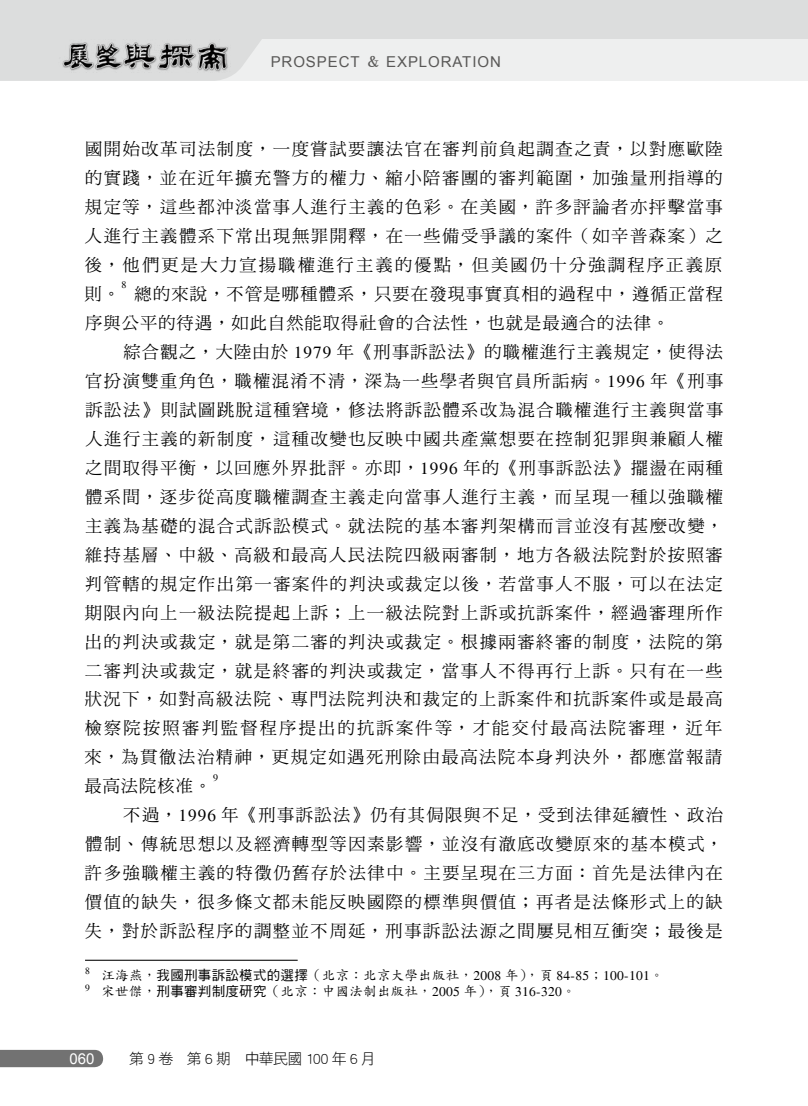
<style>
.page{position:relative;width:808px;height:1106px;background:#fff}
.page>*{position:absolute;margin:0;border:0;box-sizing:border-box;transform-origin:0 0}
.t1{font:17.25px/29px "DF Ming Std W5";letter-spacing:.095em;color:#000;text-align:justify}
.t2{font:17.25px/29px "DF Ming Std W5";letter-spacing:.06em;color:#000}
.t3{font:15px "Arial";letter-spacing:.06em;color:#595857}
.t4{font:15px "DF Hei Std W3";letter-spacing:-.05em;color:#000}
.t5{font:15px "Arial";color:#fff}
.t6{font:13.5px/16.5px "DF Kai Shu Std W5";letter-spacing:.02em;color:#000}
.t7{font:10.05px "Times";color:#000}
.s1{font-family:"DF Kai Shu Std W7"}
.s2{font-family:"Times"}
.s3{font-family:"DF Hei Std W5"}
</style>
<div class="page">
<svg style="left:0;top:1049px;width:103px;height:18px;background:#7a7a7a"></svg>
<div style="left:0;top:29px;width:808px;height:52px;background:#eeefef"></div>
<div style="left:0;top:0;width:262px;height:81px;background:#dcdddd"></div>
<img style="left:58px;top:39px;width:172px;height:33px">
<div style="left:228px;top:0;width:580px;height:39px;background:#dcdddd"></div>
<hr style="left:85px;top:959px;width:213px;height:1px;background:#000">
<p class="t3" style="left:271px;top:52px;width:232px">PROSPECT <span class="s1">＆</span> EXPLORATION</p>
<p class="t1" style="left:85px;top:134px;width:640px">國開始改革司法制度，一度嘗試要讓法官在審判前負起調查之責，以對應歐陸的實踐，並在近年擴充警方的權力、縮小陪審團的審判範圍，加強量刑指導的規定等，這些都沖淡當事人進行主義的色彩。在美國，許多評論者亦抨擊當事人進行主義體系下常出現無罪開釋，在一些備受爭議的案件（如辛普森案）之後，他們更是大力宣揚職權進行主義的優點，但美國仍十分強調程序正義原則。</p>
<p class="t7" style="left:122px;top:279px;width:7px">8</p>
<p class="t2" style="left:85px;top:279px;width:639px;text-indent:49px">總的來說，不管是哪種體系，只要在發現事實真相的過程中，遵循正當程序與公平的待遇，如此自然能取得社會的合法性，也就是最適合的法律。</p>
<p class="t1" style="left:84px;top:337px;width:640px;text-indent:39px">綜合觀之，大陸由於 <span class="s2">1979</span> 年《刑事訴訟法》的職權進行主義規定，使得法官扮演雙重角色，職權混淆不清，深為一些學者與官員所詬病。<span class="s2">1996</span> 年《刑事訴訟法》則試圖跳脫這種窘境，修法將訴訟體系改為混合職權進行主義與當事人進行主義的新制度，這種改變也反映中國共產黨想要在控制犯罪與兼顧人權之間取得平衡，以回應外界批評。亦即，<span class="s2">1996</span> 年的《刑事訴訟法》擺盪在兩種體系間，逐步從高度職權調查主義走向當事人進行主義，而呈現一種以強職權主義為基礎的混合式訴訟模式。就法院的基本審判架構而言並沒有甚麼改變，維持基層、中級、高級和最高人民法院四級兩審制，地方各級法院對於按照審判管轄的規定作出第一審案件的判決或裁定以後，若當事人不服，可以在法定期限內向上一級法院提起上訴；上一級法院對上訴或抗訴案件，經過審理所作出的判決或裁定，就是第二審的判決或裁定。根據兩審終審的制度，法院的第二審判決或裁定，就是終審的判決或裁定，當事人不得再行上訴。只有在一些狀況下，如對高級法院、專門法院判決和裁定的上訴案件和抗訴案件或是最高檢察院按照審判監督程序提出的抗訴案件等，才能交付最高法院審理，近年來，為貫徹法治精神，更規定如遇死刑除由最高法院本身判決外，都應當報請最高法院核准。</p>
<p class="t7" style="left:213px;top:771px;width:7px">9</p>
<p class="t1" style="left:85px;top:800px;width:640px;text-indent:38px">不過，<span class="s2">1996</span> 年《刑事訴訟法》仍有其侷限與不足，受到法律延續性、政治體制、傳統思想以及經濟轉型等因素影響，並沒有澈底改變原來的基本模式，許多強職權主義的特徵仍舊存於法律中。主要呈現在三方面：首先是法律內在價值的缺失，很多條文都未能反映國際的標準與價值；再者是法條形式上的缺失，對於訴訟程序的調整並不周延，刑事訴訟法源之間屢見相互衝突；最後是</p>
<p class="t6" style="left:85px;top:966px;width:580px"><sup>8</sup> 汪海燕，<span class="s3">我國刑事訴訟模式的選擇</span>（北京：北京大學出版社，<span class="s2">2008</span> 年），頁 <span class="s2">84-85</span>；<span class="s2">100-101</span>。<br><sup>9</sup> 宋世傑，<span class="s3">刑事審判制度研究</span>（北京：中國法制出版社，<span class="s2">2005</span> 年），頁 <span class="s2">316-320</span>。</p>
<p class="t5" style="left:69px;top:1048px;width:27px">060</p>
<p class="t4" style="left:129px;top:1050px;width:248px">第 9 卷　第 6 期　中華民國 100 年 6 月</p>
</div>
